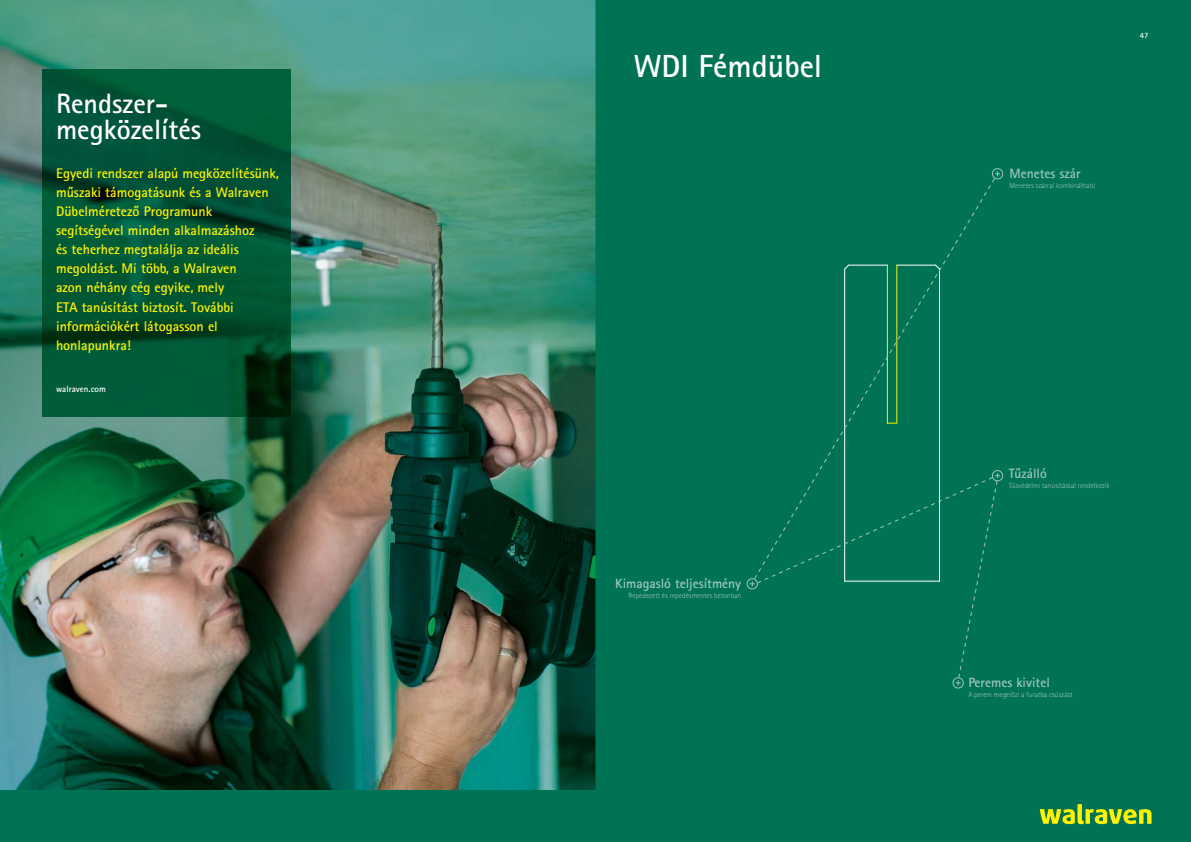
<style>
.page{position:relative;width:1191px;height:842px;background:#fff}
.page>*{position:absolute;margin:0;border:0;box-sizing:border-box;transform-origin:0 0}
.t1{font:700 32px "Rotis Sans Serif Std";color:#fff}
.t2{font:700 28px/25.5px "Rotis Sans Serif Std";color:#fff}
.t3{font:700 14px/19.1px "Rotis Sans Serif Std";color:#fff200}
.t4{font:700 13.5px "Rotis Sans Serif Std";color:#9ec6bb}
.t5{font:700 9px "Rotis Sans Serif Std";color:#fff}
.t6{font:700 8px "Rotis Sans Serif Std";color:#fff}
.t7{font:300 7.5px "Rotis Sans Serif Std";color:#9ec6bb}
</style>
<div class="page">
<div style="left:595px;top:0;width:596px;height:842px;background:#007355"></div>
<img style="left:0;top:0;width:595px;height:791px">
<img style="left:43px;top:70px;width:248px;height:346px">
<div style="left:0;top:791px;width:1191px;height:51px;background:#007355"></div>
<svg style="left:1039px;top:804px;width:112px;height:20px"></svg>
<div style="left:746px;top:578px;width:12px;height:11px;border:1px solid #9ec6bb;border-radius:50%"></div>
<div style="left:992px;top:168px;width:11px;height:11px;border:1px solid #9ec6bb;border-radius:50%"></div>
<svg style="left:995px;top:171px;width:5px;height:5px"></svg>
<div style="left:992px;top:470px;width:11px;height:11px;border:1px solid #9ec6bb;border-radius:50%"></div>
<div style="left:952px;top:677px;width:11px;height:11px;border:1px solid #9ec6bb;border-radius:50%"></div>
<svg style="left:817px;top:177px;width:178px;height:296px"></svg>
<svg style="left:749px;top:473px;width:251px;height:212px"></svg>
<h2 class="t2" style="left:56px;top:94px;width:147px">Rendszer&shy;megközelítés</h2>
<p class="t3" style="left:56px;top:165px;width:224px">Egyedi rendszer alapú megközelítésünk, műszaki támogatásunk és a Walraven<br>Dübelméretező Programunk segítségével minden alkalmazáshoz<br>és teherhez megtalálja az ideális megoldást. Mi több, a Walraven<br>azon néhány cég egyike, mely<br>ETA tanúsítást biztosít. További információkért látogasson el honlapunkra!</p>
<p class="t5" style="left:56px;top:386px;width:51px">walraven.com</p>
<h1 class="t1" style="left:634px;top:54px;width:190px">WDI Fémdübel</h1>
<p class="t4" style="left:615px;top:578px;width:127px">Kimagasló teljesítmény</p>
<p class="t7" style="left:628px;top:593px;width:114px">Repedezett és repedésmentes betonban</p>
<p class="t6" style="left:1139px;top:33px;width:10px">47</p>
<p class="t4" style="left:1009px;top:168px;width:72px">Menetes szár</p>
<p class="t7" style="left:1009px;top:183px;width:87px">Menetes szárral kombinálható</p>
<p class="t4" style="left:1008px;top:469px;width:39px">Tűzálló</p>
<p class="t7" style="left:1008px;top:483px;width:102px">Tűzvédelmi tanúsítással rendelkezik</p>
<p class="t4" style="left:968px;top:678px;width:83px">Peremes kivitel</p>
<p class="t7" style="left:968px;top:692px;width:106px">A perem megelőzi a furatba csúszást</p>
</div>
